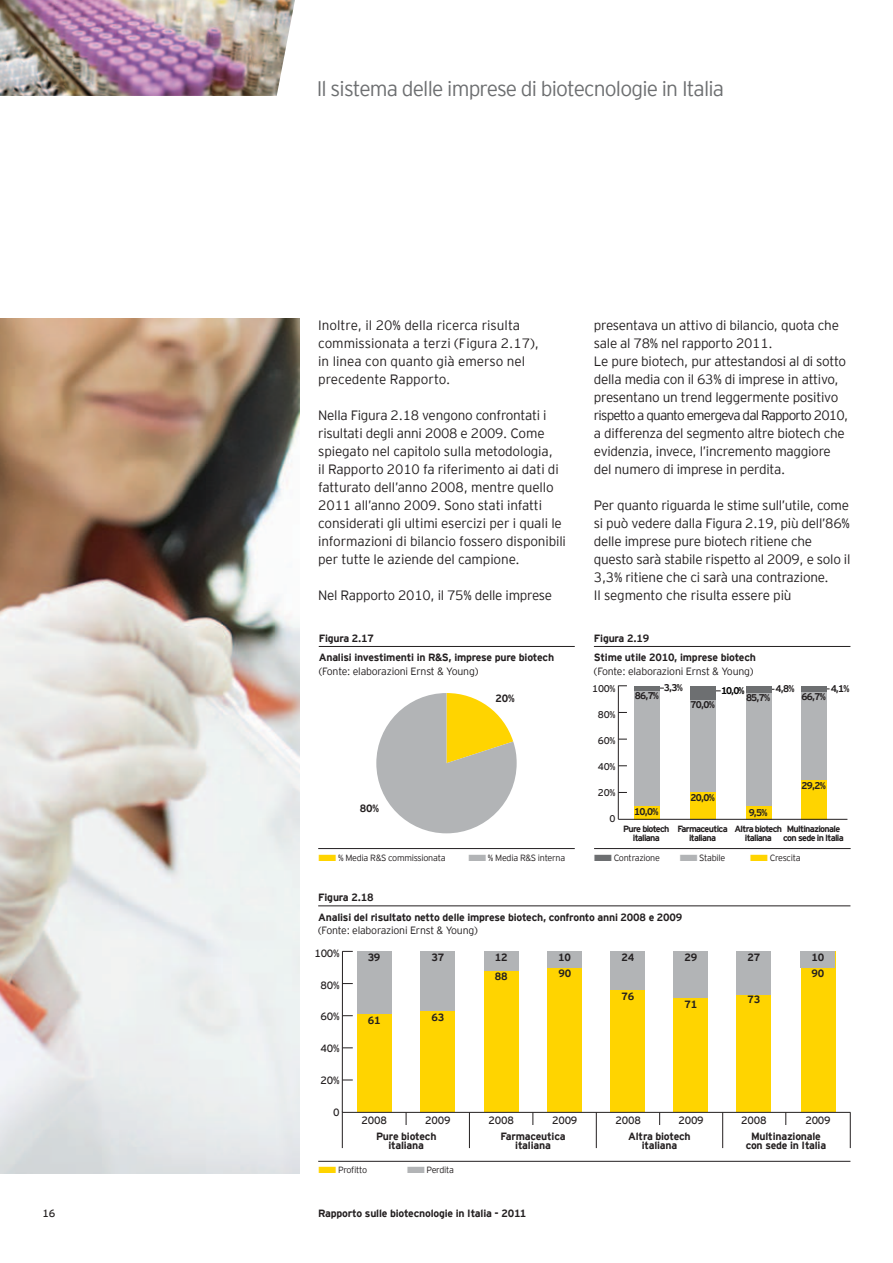
<style>
.page{position:relative;width:893px;height:1263px;background:#fff}
.page>*{position:absolute;margin:0;border:0;box-sizing:border-box;transform-origin:0 0}
.t1{font:300 21px "EY Interstate";letter-spacing:-.04em;color:#6d6f71}
.t2{font:300 13.5px/18px "EY Interstate";letter-spacing:-.02em;color:#231f20}
.t3{font:300 13.5px/18px "EY Interstate";color:#231f20}
.t4{font:700 10.5px/9px "EY Interstate";letter-spacing:-.02em;color:#231f20;text-align:center}
.t5{font:300 10.5px "EY Interstate";letter-spacing:-.02em;color:#231f20}
.t6{font:10.5px "EY Interstate";letter-spacing:-.02em;color:#231f20}
.t7{font:700 9.75px "EY Interstate";letter-spacing:-.075em;color:#231f20}
.t8{font:9.75px "EY Interstate";letter-spacing:-.02em;color:#231f20}
.t9{font:700 9.75px "EY Interstate";color:#000}
.t10{font:700 9px/9px "EY Interstate";letter-spacing:-.075em;color:#231f20;text-align:center}
.t11{font:300 9px "EY Interstate";letter-spacing:-.03em;color:#231f20}
.s1{color:#ffd400}
.s2{color:#b2b4b6}
.s3{color:#6d6f71}
</style>
<div class="page">
<img style="left:0;top:0;width:295px;height:96px">
<img style="left:0;top:319px;width:299px;height:855px">
<hr style="left:318px;top:905px;width:532px;height:1px;background:#231f20">
<div style="left:801px;top:686px;width:25px;height:133px;background:#b2b4b6"></div>
<hr style="left:594px;top:646px;width:256px;height:1px;background:#231f20">
<hr style="left:594px;top:848px;width:257px;height:1px;background:#231f20">
<div style="left:634px;top:686px;width:26px;height:133px;background:#b2b4b6"></div>
<hr style="left:618px;top:685px;width:1px;height:134px;background:#231f20">
<div style="left:634px;top:806px;width:26px;height:13px;background:#ffd400"></div>
<div style="left:801px;top:780px;width:25px;height:39px;background:#ffd400"></div>
<hr style="left:319px;top:646px;width:256px;height:1px;background:#231f20">
<hr style="left:318px;top:848px;width:257px;height:1px;background:#231f20">
<svg style="left:376px;top:693px;width:141px;height:140px"></svg>
<hr style="left:634px;top:686px;width:26px;height:4px;background:#6d6f71">
<div style="left:801px;top:686px;width:25px;height:5px;background:#6d6f71"></div>
<div style="left:746px;top:686px;width:25px;height:133px;background:#b2b4b6"></div>
<div style="left:746px;top:686px;width:25px;height:6px;background:#6d6f71"></div>
<div style="left:746px;top:807px;width:25px;height:12px;background:#ffd400"></div>
<div style="left:690px;top:686px;width:25px;height:133px;background:#b2b4b6"></div>
<div style="left:690px;top:686px;width:25px;height:13px;background:#6d6f71"></div>
<div style="left:690px;top:792px;width:25px;height:27px;background:#ffd400"></div>
<hr style="left:618px;top:819px;width:229px;height:1px;background:#231f20">
<div style="left:357px;top:951px;width:34px;height:161px;background:#ffd400"></div>
<div style="left:421px;top:951px;width:34px;height:161px;background:#ffd400"></div>
<div style="left:484px;top:951px;width:34px;height:161px;background:#ffd400"></div>
<div style="left:548px;top:951px;width:34px;height:161px;background:#ffd400"></div>
<div style="left:611px;top:951px;width:34px;height:161px;background:#ffd400"></div>
<div style="left:674px;top:951px;width:34px;height:161px;background:#ffd400"></div>
<div style="left:737px;top:951px;width:34px;height:161px;background:#ffd400"></div>
<div style="left:801px;top:951px;width:34px;height:161px;background:#ffd400"></div>
<hr style="left:342px;top:951px;width:1px;height:161px;background:#231f20">
<hr style="left:342px;top:1112px;width:508px;height:1px;background:#231f20">
<hr style="left:318px;top:1161px;width:532px;height:1px;background:#231f20">
<hr style="left:342px;top:1111px;width:1px;height:37px;background:#231f20">
<hr style="left:596px;top:1112px;width:1px;height:36px;background:#231f20">
<hr style="left:722px;top:1112px;width:1px;height:36px;background:#231f20">
<hr style="left:469px;top:1112px;width:1px;height:36px;background:#231f20">
<hr style="left:850px;top:1112px;width:1px;height:36px;background:#231f20">
<svg style="left:406px;top:1112px;width:1px;height:13px"></svg>
<svg style="left:533px;top:1112px;width:1px;height:13px"></svg>
<svg style="left:659px;top:1112px;width:1px;height:13px"></svg>
<svg style="left:785px;top:1112px;width:1px;height:13px"></svg>
<div style="left:357px;top:951px;width:34px;height:63px;background:#b2b4b6"></div>
<div style="left:421px;top:951px;width:34px;height:60px;background:#b2b4b6"></div>
<div style="left:484px;top:951px;width:34px;height:20px;background:#b2b4b6"></div>
<div style="left:548px;top:951px;width:34px;height:17px;background:#b2b4b6"></div>
<div style="left:611px;top:951px;width:34px;height:39px;background:#b2b4b6"></div>
<div style="left:674px;top:951px;width:34px;height:47px;background:#b2b4b6"></div>
<div style="left:737px;top:951px;width:34px;height:44px;background:#b2b4b6"></div>
<div style="left:801px;top:951px;width:34px;height:16px;background:#b2b4b6"></div>
<h1 class="t1" style="left:317px;top:74px;width:409px">Il sistema delle imprese di biotecnologie in Italia</h1>
<p class="t3" style="left:318px;top:315px;width:222px">Inoltre, il 20% della ricerca risulta commissionata a terzi (Figura 2.17), in linea con quanto già emerso nel precedente Rapporto.</p>
<p class="t2" style="left:318px;top:405px;width:249px">Nella Figura 2.18 vengono confrontati i risultati degli anni 2008 e 2009. Come spiegato nel capitolo sulla metodologia,<br>il Rapporto 2010 fa riferimento ai dati di fatturato dell’anno 2008, mentre quello 2011 all’anno 2009. Sono stati infatti considerati gli ultimi esercizi per i quali le informazioni di bilancio fossero disponibili per tutte le aziende del campione.</p>
<p class="t2" style="left:318px;top:585px;width:235px">Nel Rapporto 2010, il 75% delle imprese</p>
<p class="t2" style="left:594px;top:315px;width:256px">presentava un attivo di bilancio, quota che sale al 78% nel rapporto 2011.<br>Le pure biotech, pur attestandosi al di sotto della media con il 63% di imprese in attivo, presentano un trend leggermente positivo rispetto a quanto emergeva dal Rapporto 2010, a differenza del segmento altre biotech che evidenzia, invece, l’incremento maggiore del numero di imprese in perdita.</p>
<p class="t2" style="left:594px;top:495px;width:258px">Per quanto riguarda le stime sull’utile, come si può vedere dalla Figura 2.19, più dell’86% delle imprese pure biotech ritiene che questo sarà stabile rispetto al 2009, e solo il 3,3% ritiene che ci sarà una contrazione.<br>Il segmento che risulta essere più</p>
<p class="t4" style="left:319px;top:628px;width:237px;line-height:19.5px;text-align:left">Figura 2.17<br>Analisi investimenti in R&amp;S, imprese pure biotech</p>
<p class="t5" style="left:319px;top:664px;width:161px">(Fonte: elaborazioni Ernst &amp; Young)</p>
<p class="t4" style="left:594px;top:628px;width:164px;line-height:19.5px;text-align:left">Figura 2.19<br>Stime utile 2010, imprese biotech</p>
<p class="t5" style="left:594px;top:664px;width:161px">(Fonte: elaborazioni Ernst &amp; Young)</p>
<p class="t4" style="left:360px;top:803px;width:21px">80%</p>
<p class="t4" style="left:495px;top:693px;width:21px">20%</p>
<p class="t8" style="left:592px;top:682px;width:25px">100%</p>
<p class="t8" style="left:598px;top:708px;width:19px">80%</p>
<p class="t8" style="left:598px;top:734px;width:19px">60%</p>
<p class="t8" style="left:598px;top:760px;width:19px">40%</p>
<p class="t8" style="left:598px;top:786px;width:19px">20%</p>
<p class="t8" style="left:610px;top:812px;width:8px">0</p>
<p class="t7" style="left:664px;top:680px;width:20px">3,3%</p>
<p class="t7" style="left:775px;top:682px;width:20px">4,8%</p>
<p class="t7" style="left:831px;top:681px;width:20px">4,1%</p>
<p class="t9" style="left:721px;top:683px;width:25px">10,0%</p>
<p class="t7" style="left:635px;top:689px;width:26px">86,7%</p>
<p class="t7" style="left:801px;top:690px;width:26px">66,7%</p>
<p class="t7" style="left:746px;top:691px;width:26px">85,7%</p>
<p class="t7" style="left:690px;top:698px;width:26px">70,0%</p>
<p class="t7" style="left:634px;top:804px;width:26px">10,0%</p>
<p class="t7" style="left:691px;top:790px;width:26px">20,0%</p>
<p class="t7" style="left:749px;top:805px;width:20px">9,5%</p>
<p class="t7" style="left:801px;top:779px;width:26px">29,2%</p>
<p class="t10" style="left:623px;top:823px;width:48px">Pure biotech italiana</p>
<p class="t10" style="left:677px;top:823px;width:52px">Farmaceutica italiana</p>
<p class="t10" style="left:734px;top:823px;width:49px">Altra biotech italiana</p>
<p class="t10" style="left:783px;top:823px;width:62px">Multinazionale con sede in Italia</p>
<p class="t11" style="left:318px;top:851px;width:129px"><span class="s1">■</span> % Media R&amp;S commissionata</p>
<p class="t11" style="left:468px;top:851px;width:99px"><span class="s2">■</span> % Media R&amp;S interna</p>
<p class="t11" style="left:594px;top:851px;width:68px"><span class="s3">■</span> Contrazione</p>
<p class="t11" style="left:679px;top:851px;width:47px"><span class="s2">■</span> Stabile</p>
<p class="t11" style="left:750px;top:851px;width:52px"><span class="s1">■</span> Crescita</p>
<p class="t4" style="left:318px;top:887px;width:366px;line-height:19.5px;text-align:left">Figura 2.18<br>Analisi del risultato netto delle imprese biotech, confronto anni 2008 e 2009</p>
<p class="t5" style="left:318px;top:923px;width:161px">(Fonte: elaborazioni Ernst &amp; Young)</p>
<p class="t6" style="left:314px;top:945px;width:27px">100%</p>
<p class="t6" style="left:320px;top:977px;width:21px">80%</p>
<p class="t6" style="left:320px;top:1009px;width:21px">60%</p>
<p class="t6" style="left:320px;top:1041px;width:21px">40%</p>
<p class="t6" style="left:320px;top:1073px;width:21px">20%</p>
<p class="t6" style="left:333px;top:1104px;width:8px">0</p>
<p class="t4" style="left:368px;top:952px;width:14px">39</p>
<p class="t4" style="left:432px;top:952px;width:14px">37</p>
<p class="t4" style="left:495px;top:952px;width:14px">12</p>
<p class="t4" style="left:558px;top:952px;width:14px">10</p>
<p class="t4" style="left:621px;top:952px;width:14px">24</p>
<p class="t4" style="left:685px;top:952px;width:14px">29</p>
<p class="t4" style="left:747px;top:952px;width:14px">27</p>
<p class="t4" style="left:811px;top:952px;width:14px">10</p>
<p class="t4" style="left:368px;top:1015px;width:14px">61</p>
<p class="t4" style="left:432px;top:1012px;width:14px">63</p>
<p class="t4" style="left:495px;top:971px;width:14px">88</p>
<p class="t4" style="left:558px;top:968px;width:14px">90</p>
<p class="t4" style="left:621px;top:991px;width:14px">76</p>
<p class="t4" style="left:685px;top:998px;width:14px">71</p>
<p class="t4" style="left:747px;top:994px;width:14px">73</p>
<p class="t4" style="left:811px;top:968px;width:14px">90</p>
<p class="t6" style="left:362px;top:1113px;width:27px">2008</p>
<p class="t6" style="left:425px;top:1113px;width:27px">2009</p>
<p class="t6" style="left:488px;top:1113px;width:27px">2008</p>
<p class="t6" style="left:552px;top:1113px;width:27px">2009</p>
<p class="t6" style="left:615px;top:1113px;width:27px">2008</p>
<p class="t6" style="left:678px;top:1113px;width:27px">2009</p>
<p class="t6" style="left:741px;top:1113px;width:27px">2008</p>
<p class="t6" style="left:805px;top:1113px;width:27px">2009</p>
<p class="t4" style="left:376px;top:1131px;width:62px">Pure biotech italiana</p>
<p class="t4" style="left:501px;top:1131px;width:66px">Farmaceutica italiana</p>
<p class="t4" style="left:628px;top:1131px;width:64px">Altra biotech italiana</p>
<p class="t4" style="left:746px;top:1131px;width:82px">Multinazionale con sede in Italia</p>
<p class="t11" style="left:318px;top:1164px;width:51px"><span class="s1">■</span> Profitto</p>
<p class="t11" style="left:407px;top:1164px;width:49px"><span class="s2">■</span> Perdita</p>
<p class="t6" style="left:43px;top:1206px;width:14px">16</p>
<p class="t4" style="left:318px;top:1208px;width:210px">Rapporto sulle biotecnologie in Italia - 2011</p>
</div>
